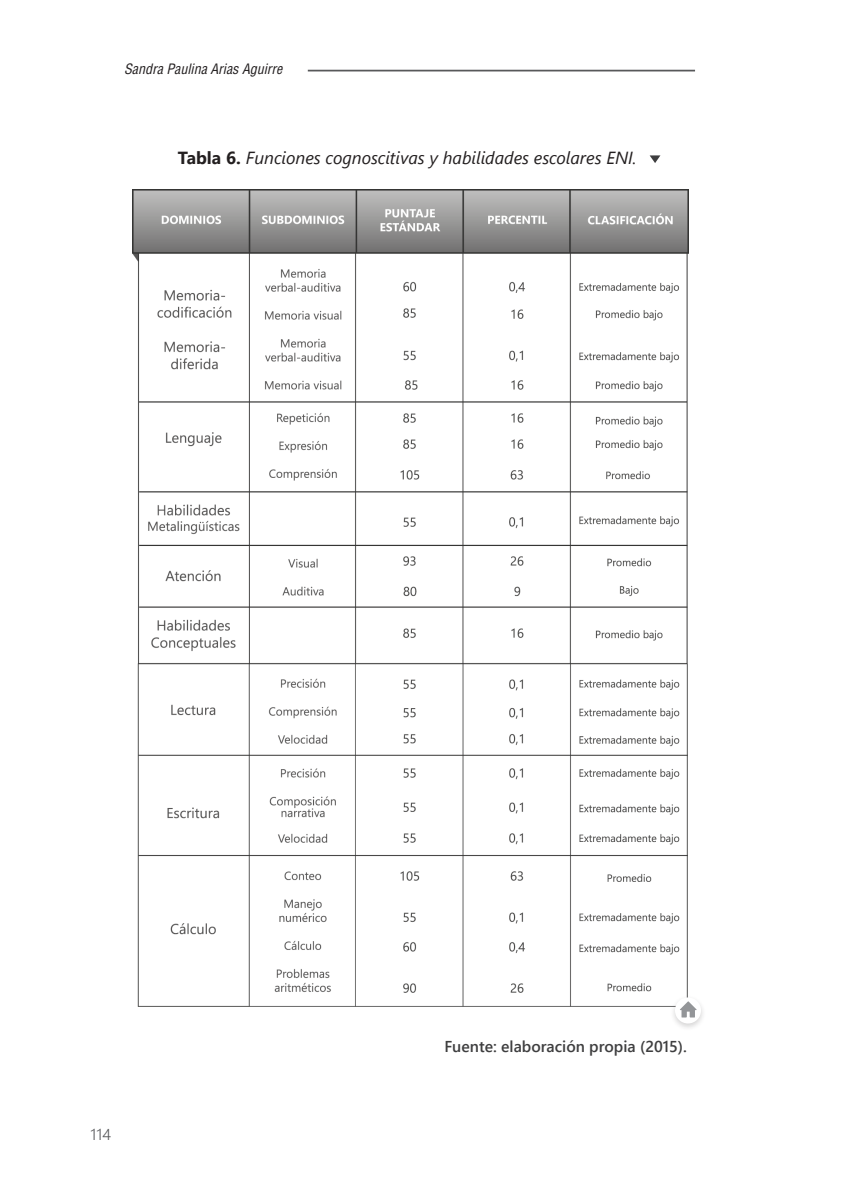
<style>
.page{position:relative;width:844px;height:1191px;background:#fff}
.page>*{position:absolute;margin:0;border:0;box-sizing:border-box;transform-origin:0 0}
.Tablas{font:italic 17.5px "Segoe UI";color:#231f20}
.t1{font:600 15.75px "Segoe UI";color:#3e3e3f}
.t2{font:300 15.75px "Segoe UI";color:#57585a}
.t3{font:italic condensed 14px "Helvetica LT Std";color:#231f20}
.s1{font-weight:700;font-style:normal}
</style>
<div class="page">
<svg style="left:649px;top:155px;width:11px;height:8px"></svg>
<img style="left:133px;top:190px;width:554px;height:817px">
<hr style="left:308px;top:70px;width:386px;height:1px;background:#57585a">
<div style="left:669px;top:994px;width:37px;height:37px;background:#231f20;opacity:.19"></div>
<div style="left:674px;top:997px;width:26px;height:26px;background:#fff;border-radius:50%"></div>
<svg style="left:680px;top:1001px;width:16px;height:16px"></svg>
<p class="t3" style="left:124px;top:60px;width:160px">Sandra Paulina Arias Aguirre</p>
<p class="Tablas" style="left:178px;top:141px;width:460px"><span class="s1">Tabla 6.</span> Funciones cognoscitivas y habilidades escolares ENI.</p>
<p class="t2" style="left:91px;top:1119px;width:22px">114</p>
<p class="t1" style="left:444px;top:1031px;width:244px">Fuente: elaboración propia (2015).</p>
</div>
